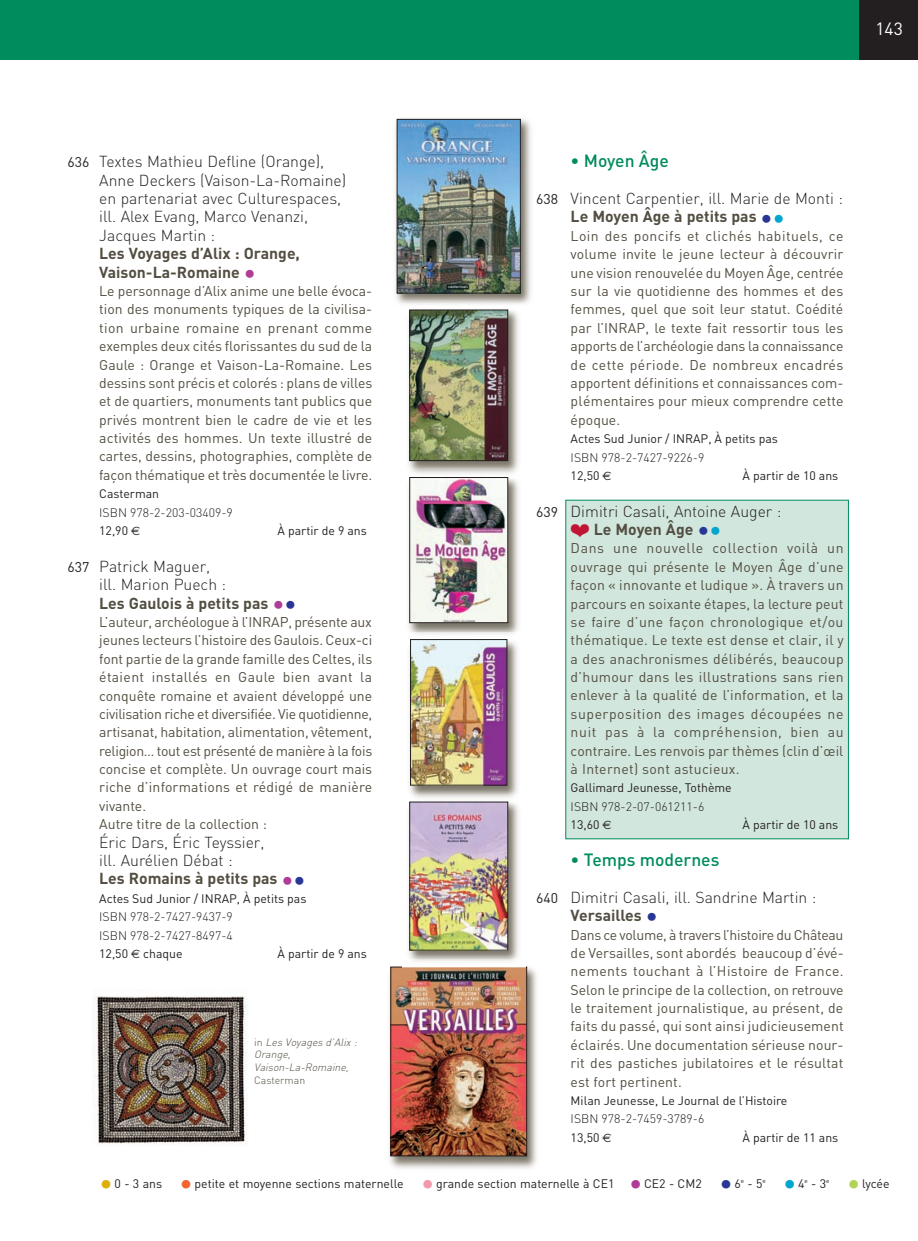
<style>
.page{position:relative;width:918px;height:1241px;background:#fff}
.page>*{position:absolute;margin:0;border:0;box-sizing:border-box;transform-origin:0 0}
.t1{font:500 17.5px "DIN";color:#008c5d}
.t2{font:17.5px "DIN";color:#fff}
.t3{font:300 15.75px/18.4px "DIN";color:#231f20}
.t4{font:700 15.75px/18.4px "DIN";color:#534e41}
.t5{font:14px/18.4px "DIN";color:#534e41;text-align:justify}
.t6{font:14px "DIN";color:#231f20}
.t7{font:12.25px "DIN";color:#231f20}
.t8{font:300 12.25px/18.4px "DIN";color:#231f20}
.t9{font:italic 300 10.5px/12.6px "DIN";color:#534e41}
.t10{font:300 10.5px "DIN";color:#534e41}
.s1{font-size:24.5px;color:#af3d96}
.s2{font-weight:400}
.s3{font-family:"Euro Sans";font-weight:400;font-size:12.08px}
.s4{font-weight:700;color:#534e41}
.s5{font-weight:700;font-size:24.5px;color:#af3d96}
.s6{font-weight:700;font-size:24.5px;color:#293695}
.s7{font-style:normal}
.s8{font-weight:700;font-size:24.5px;color:#00a6cd}
.s9{color:#c01432}
.s10{font-size:24.5px;color:#293695}
.s11{font-size:24.5px;color:#00a6cd}
.s12{font-size:26.25px;color:#ddb008}
.s13{font-size:26.25px;color:#f2642f}
.s14{font-size:26.25px;color:#f298aa}
.s15{font-size:26.25px;color:#af3d96}
.s16{font-size:26.25px;color:#293695}
.s17{font-size:26.25px;color:#00a6cd}
.s18{font-size:26.25px;color:#b2d454}
</style>
<div class="page">
<div style="left:566px;top:500px;width:282px;height:338px;background:#d1e6dd"></div>
<img style="left:395px;top:118px;width:136px;height:186px">
<img style="left:399px;top:121px;width:119px;height:170px">
<div style="left:397px;top:119px;width:123px;height:174px;border:1px solid #231f20"></div>
<img style="left:403px;top:303px;width:122px;height:656px">
<img style="left:411px;top:312px;width:95px;height:146px">
<div style="left:409px;top:310px;width:99px;height:150px;border:1px solid #231f20"></div>
<img style="left:411px;top:479px;width:95px;height:141px">
<div style="left:409px;top:477px;width:99px;height:145px;border:1px solid #231f20"></div>
<img style="left:403px;top:632px;width:121px;height:8px">
<img style="left:412px;top:641px;width:93px;height:142px">
<div style="left:410px;top:639px;width:97px;height:146px;border:1px solid #231f20"></div>
<img style="left:389px;top:959px;width:148px;height:210px">
<img style="left:393px;top:968px;width:132px;height:185px">
<div style="left:391px;top:966px;width:136px;height:189px;border:1px solid #231f20"></div>
<div style="left:858px;top:0;width:60px;height:60px;background:#231f20"></div>
<div style="left:0;top:0;width:858px;height:60px;background:#008c5d"></div>
<img style="left:93px;top:996px;width:154px;height:149px">
<img style="left:403px;top:794px;width:121px;height:8px">
<img style="left:403px;top:966px;width:122px;height:1px">
<img style="left:411px;top:803px;width:95px;height:145px">
<div style="left:409px;top:801px;width:99px;height:149px;border:1px solid #231f20"></div>
<p class="t2" style="left:875px;top:18px;width:29px">143</p>
<p class="t6" style="left:67px;top:154px;width:23px">636</p>
<p class="t6" style="left:67px;top:558px;width:23px">637</p>
<p class="t3" style="left:99px;top:153px;width:249px">Textes Mathieu Defline (Orange),<br>Anne Deckers (Vaison-La-Romaine) en partenariat avec Culturespaces, ill. Alex Evang, Marco Venanzi,<br>Jacques Martin :</p>
<p class="t4" style="left:99px;top:244px;width:202px">Les Voyages d’Alix : Orange,<br>Vaison-La-Romaine <span class="s1">•</span></p>
<p class="t5" style="left:99px;top:282px;width:275px">Le personnage d’Alix anime une belle évoca&shy;tion des monuments typiques de la civilisa&shy;tion urbaine romaine en prenant comme exemples deux cités florissantes du sud de la Gaule : Orange et Vaison-La-Romaine. Les dessins sont précis et colorés : plans de villes et de quartiers, monuments tant publics que privés montrent bien le cadre de vie et les activités des hommes. Un texte illustré de cartes, dessins, photographies, complète de façon thématique et très documentée le livre.</p>
<p class="t7" style="left:99px;top:487px;width:61px">Casterman</p>
<p class="t8" style="left:99px;top:503px;width:135px">ISBN 978-2-203-03409-9<br><span class="s2">12,90</span> <span class="s3">€</span></p>
<p class="t7" style="left:278px;top:523px;width:91px">À partir de 9 ans</p>
<p class="t3" style="left:99px;top:557px;width:199px">Patrick Maguer,<br>ill. Marion Puech :<br><span class="s4">Les Gaulois à petits pas</span> <span class="s5">•</span><span class="s6">•</span></p>
<p class="t5" style="left:99px;top:613px;width:275px;text-align:left">L’auteur, archéologue à l’INRAP, présente aux jeunes lecteurs l’histoire des Gaulois. Ceux-ci font partie de la grande famille des Celtes, ils étaient installés en Gaule bien avant la conquête romaine et avaient développé une civilisation riche et diversifiée. Vie quotidienne, artisanat, habitation, alimentation, vêtement, religion… tout est présenté de manière à la fois concise et complète. Un ouvrage court mais riche d’informations et rédigé de manière vivante.<br>Autre titre de la collection :</p>
<p class="t3" style="left:99px;top:832px;width:208px">Éric Dars, Éric Teyssier,<br>ill. Aurélien Débat :<br><span class="s4">Les Romains à petits pas</span> <span class="s5">•</span><span class="s6">•</span></p>
<p class="t7" style="left:99px;top:891px;width:209px">Actes Sud Junior / INRAP, À petits pas</p>
<p class="t8" style="left:99px;top:907px;width:135px;text-align:justify">ISBN 978-2-7427-9437-9<br>ISBN 978-2-7427-8497-4<br><span class="s2">12,50</span> <span class="s3">€</span> <span class="s2">chaque</span></p>
<p class="t7" style="left:278px;top:946px;width:91px">À partir de 9 ans</p>
<p class="t9" style="left:254px;top:1035px;width:106px"><span class="s7">i n</span> Les Voyages d’Alix :<br>Orange,<br>Vaison-La-Romaine,</p>
<p class="t10" style="left:254px;top:1073px;width:53px">Casterman</p>
<p class="t6" style="left:536px;top:191px;width:23px">638</p>
<p class="t6" style="left:536px;top:503px;width:23px">639</p>
<p class="t6" style="left:536px;top:889px;width:23px">640</p>
<p class="t1" style="left:570px;top:151px;width:100px">• Moyen Âge</p>
<p class="t3" style="left:570px;top:189px;width:274px">Vincent Carpentier, ill. Marie de Monti :<br><span class="s4">Le Moyen Âge à petits pas</span> <span class="s6">•</span><span class="s8">•</span></p>
<p class="t5" style="left:570px;top:227px;width:274px">Loin des poncifs et clichés habituels, ce volume invite le jeune lecteur à découvrir une vision renouvelée du Moyen Âge, centrée sur la vie quotidienne des hommes et des femmes, quel que soit leur statut. Coédité par l’INRAP, le texte fait ressortir tous les apports de l’archéologie dans la connaissance de cette période. De nombreux encadrés apportent définitions et connaissances com&shy;plémentaires pour mieux comprendre cette époque.</p>
<p class="t7" style="left:570px;top:431px;width:209px">Actes Sud Junior / INRAP, À petits pas</p>
<p class="t8" style="left:570px;top:448px;width:135px">ISBN 978-2-7427-9226-9<br><span class="s2">12,50</span> <span class="s3">€</span></p>
<p class="t7" style="left:742px;top:468px;width:97px">À partir de 10 ans</p>
<p class="t3" style="left:570px;top:502px;width:212px">Dimitri Casali, Antoine Auger :</p>
<p class="t4" style="left:570px;top:520px;width:152px"><span class="s9">▪</span> Le Moyen Âge <span class="s10">•</span><span class="s11">•</span></p>
<p class="t5" style="left:570px;top:539px;width:274px">Dans une nouvelle collection voilà un ouvrage qui présente le Moyen Âge d’une façon « innovante et ludique ». À travers un parcours en soixante étapes, la lecture peut se faire d’une façon chronologique et/ou thématique. Le texte est dense et clair, il y a des anachronismes délibérés, beaucoup d’humour dans les illustrations sans rien enlever à la qualité de l’information, et la superposition des images découpées ne nuit pas à la compréhension, bien au contraire. Les renvois par thèmes (clin d’œil à Internet) sont astucieux.</p>
<p class="t7" style="left:570px;top:781px;width:163px">Gallimard Jeunesse, Tothème</p>
<p class="t8" style="left:570px;top:797px;width:135px">ISBN 978-2-07-061211-6<br><span class="s2">13,60</span> <span class="s3">€</span></p>
<p class="t7" style="left:742px;top:817px;width:97px">À partir de 10 ans</p>
<p class="t1" style="left:570px;top:849px;width:150px">• Temps modernes</p>
<p class="t3" style="left:570px;top:888px;width:247px">Dimitri Casali, ill. Sandrine Martin :<br><span class="s4">Versailles</span> <span class="s6">•</span></p>
<p class="t5" style="left:570px;top:925px;width:275px">Dans ce volume, à travers l’histoire du Château de Versailles, sont abordés beaucoup d’évé&shy;nements touchant à l’Histoire de France.<br>Selon le principe de la collection, on retrouve le traitement journalistique, au présent, de faits du passé, qui sont ainsi judicieusement éclairés. Une documentation sérieuse nour&shy;rit des pastiches jubilatoires et le résultat est fort pertinent.</p>
<p class="t7" style="left:570px;top:1093px;width:218px">Milan Jeunesse, Le Journal de l’Histoire</p>
<p class="t8" style="left:570px;top:1109px;width:135px">ISBN 978-2-7459-3789-6<br><span class="s2">13,50</span> <span class="s3">€</span></p>
<p class="t7" style="left:742px;top:1130px;width:97px">À partir de 11 ans</p>
<p class="t7" style="left:99px;top:1176px;width:668px"><span class="s12">•</span>0 - 3 ans <span class="s13">•</span>petite et moyenne sections maternelle <span class="s14">•</span>grande section maternelle à CE1 <span class="s15">•</span>CE2 - CM2 <span class="s16">•</span>6<sup>e</sup> - 5<sup>e</sup></p>
<p class="t7" style="left:783px;top:1176px;width:48px"><span class="s17">•</span>4<sup>e</sup> - 3<sup>e</sup></p>
<p class="t7" style="left:846px;top:1176px;width:44px"><span class="s18">•</span>lycée</p>
</div>
